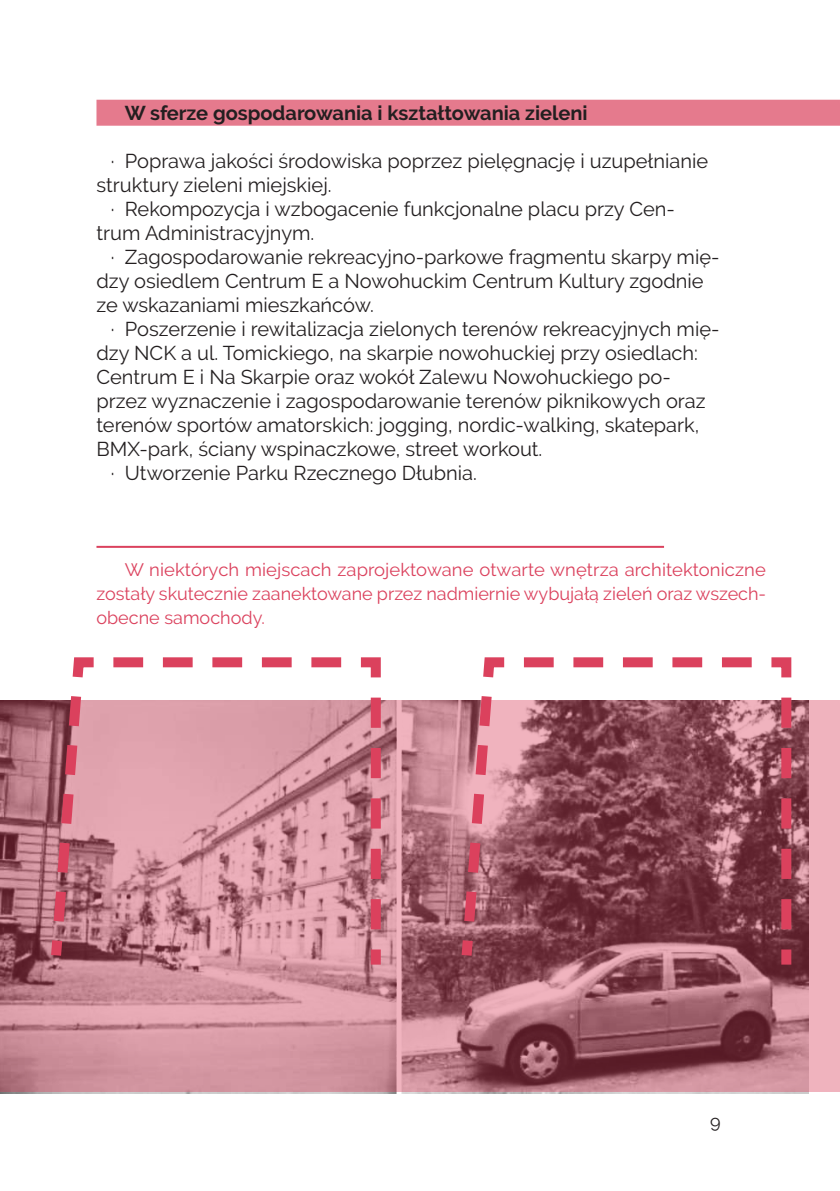
<style>
.page{position:relative;width:840px;height:1191px;background:#fff}
.page>*{position:absolute;margin:0;border:0;box-sizing:border-box;transform-origin:0 0}
.t1{font:20px/24px "Raleway";color:#231f20}
._00_Akapit_zwykły{font:700 20px "Raleway";color:#231f20}
._00_Przypis_dolny{font:18px/24px "Raleway";color:#db415d;text-align:justify}
.t2{font:18px "Raleway";color:#231f20}
</style>
<div class="page">
<div style="left:96px;top:100px;width:743px;height:26px;background:#e57a8d"></div>
<svg style="left:70px;top:657px;width:311px;height:43px"></svg>
<svg style="left:481px;top:657px;width:311px;height:43px"></svg>
<svg style="left:0;top:700px;width:839px;height:391px;background:#b47581"></svg>
<hr style="left:96px;top:546px;width:567px;height:2px;background:#db415d">
<p class="_00_Akapit_zwykły" style="left:125px;top:102px;width:464px">W sferze gospodarowania i kształtowania zieleni</p>
<p class="t1" style="left:96px;top:149px;width:612px;text-indent:14px">∙ Poprawa jakości środowiska poprzez pielęgnację i uzupełnianie struktury zieleni miejskiej.</p>
<p class="t1" style="left:96px;top:197px;width:579px;text-indent:14px">∙ Rekompozycja i wzbogacenie funkcjonalne placu przy Cen&shy;trum Administracyjnym.</p>
<p class="t1" style="left:96px;top:245px;width:624px;text-indent:14px">∙ Zagospodarowanie rekreacyjno-parkowe fragmentu skarpy mię&shy;dzy osiedlem Centrum E a Nowohuckim Centrum Kultury zgodnie ze wskazaniami mieszkańców.</p>
<p class="t1" style="left:96px;top:317px;width:624px;text-indent:14px">∙ Poszerzenie i rewitalizacja zielonych terenów rekreacyjnych mię&shy;dzy NCK a ul. Tomickiego, na skarpie nowohuckiej przy osiedlach:<br>Centrum E i Na Skarpie oraz wokół Zalewu Nowohuckiego po&shy;przez wyznaczenie i zagospodarowanie terenów piknikowych oraz terenów sportów amatorskich: jogging, nordic-walking, skatepark, BMX-park, ściany wspinaczkowe, street workout.</p>
<p class="t1" style="left:111px;top:461px;width:367px">∙ Utworzenie Parku Rzecznego Dłubnia.</p>
<p class="_00_Przypis_dolny" style="left:96px;top:558px;width:670px;text-indent:28px">W niektórych miejscach zaprojektowane otwarte wnętrza architektoniczne zostały skutecznie zaanektowane przez nadmiernie wybujałą zieleń oraz wszech&shy;obecne samochody.</p>
<p class="t2" style="left:709px;top:1111px;width:12px">9</p>
</div>
